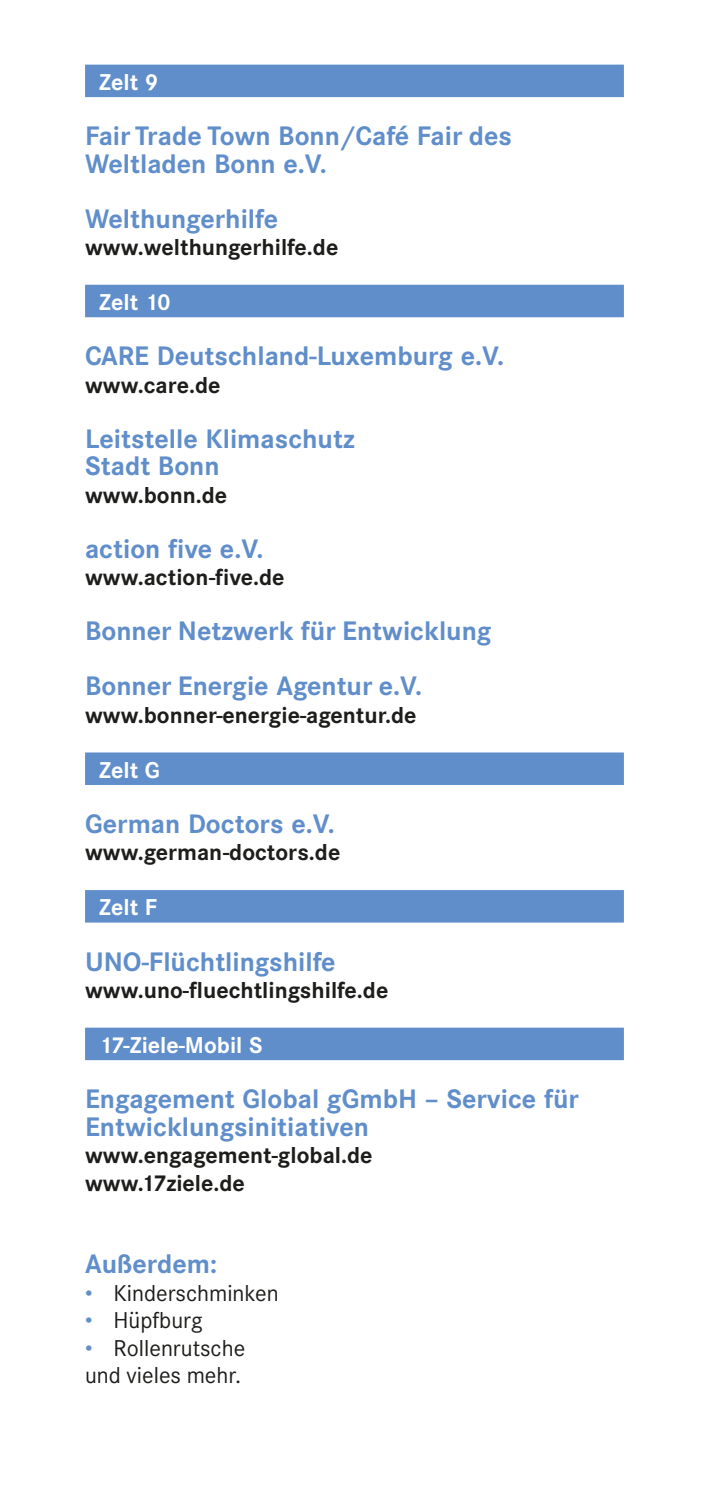
<style>
.page{position:relative;width:709px;height:1489px;background:#fff}
.page>*{position:absolute;margin:0;border:0;box-sizing:border-box;transform-origin:0 0}
.t1{font:700 26.25px/27.5px "Corporate SBQ";color:#608eca}
.t2{font:700 22.5px/27.5px "Corporate SBQ";color:#1d1d1b}
.t3{font:22.5px/27.5px "Corporate SBQ";color:#1d1d1b}
.t4{font:700 22.5px "Corporate SBQ";color:#fff}
.s1{color:#608eca}
</style>
<div class="page">
<hr style="left:708px;top:0;width:1px;height:1488px;background:#b5c4e6">
<div style="left:85px;top:65px;width:539px;height:32px;background:#608eca"></div>
<div style="left:85px;top:285px;width:539px;height:32px;background:#608eca"></div>
<div style="left:85px;top:752px;width:539px;height:33px;background:#608eca"></div>
<div style="left:85px;top:890px;width:539px;height:32px;background:#608eca"></div>
<div style="left:85px;top:1027px;width:539px;height:33px;background:#608eca"></div>
<p class="t4" style="left:99px;top:68px;width:61px">Zelt 9</p>
<p class="t1" style="left:85px;top:123px;width:428px">Fair Trade Town Bonn/Café Fair des<br>Weltladen Bonn e.V.</p>
<p class="t1" style="left:85px;top:205px;width:194px">Welthungerhilfe</p>
<p class="t2" style="left:85px;top:234px;width:255px">www.welthungerhilfe.de</p>
<p class="t4" style="left:99px;top:288px;width:73px">Zelt 10</p>
<p class="t1" style="left:85px;top:343px;width:420px">CARE Deutschland-Luxemburg e.V.</p>
<p class="t2" style="left:85px;top:371px;width:137px">www.care.de</p>
<p class="t1" style="left:85px;top:425px;width:271px">Leitstelle Klimaschutz<br>Stadt Bonn</p>
<p class="t2" style="left:85px;top:481px;width:143px">www.bonn.de</p>
<p class="t1" style="left:85px;top:535px;width:180px">action five e.V.</p>
<p class="t2" style="left:85px;top:564px;width:201px">www.action-five.de</p>
<p class="t1" style="left:85px;top:604px;width:408px;line-height:55px">Bonner Netzwerk für Entwicklung<br>Bonner Energie Agentur e.V.</p>
<p class="t2" style="left:85px;top:701px;width:333px">www.bonner-energie-agentur.de</p>
<p class="t4" style="left:99px;top:756px;width:62px">Zelt G</p>
<p class="t1" style="left:85px;top:810px;width:251px">German Doctors e.V.</p>
<p class="t2" style="left:85px;top:839px;width:257px">www.german-doctors.de</p>
<p class="t4" style="left:99px;top:893px;width:59px">Zelt F</p>
<p class="t1" style="left:85px;top:948px;width:252px">UNO-Flüchtlingshilfe</p>
<p class="t2" style="left:85px;top:976px;width:305px">www.uno-fluechtlingshilfe.de</p>
<p class="t4" style="left:99px;top:1031px;width:165px">17-Ziele-Mobil S</p>
<p class="t1" style="left:85px;top:1085px;width:495px">Engagement Global gGmbH – Service für<br>Entwicklungsinitiativen</p>
<p class="t2" style="left:85px;top:1141px;width:289px">www.engagement-global.de www.17ziele.de</p>
<p class="t1" style="left:85px;top:1250px;width:134px">Außerdem:</p>
<p class="t3" style="left:85px;top:1279px;width:195px"><span class="s1">•</span> Kinderschminken</p>
<p class="t3" style="left:85px;top:1306px;width:119px"><span class="s1">•</span> Hüpfburg</p>
<p class="t3" style="left:85px;top:1334px;width:162px"><span class="s1">•</span> Rollenrutsche und vieles mehr.</p>
</div>
